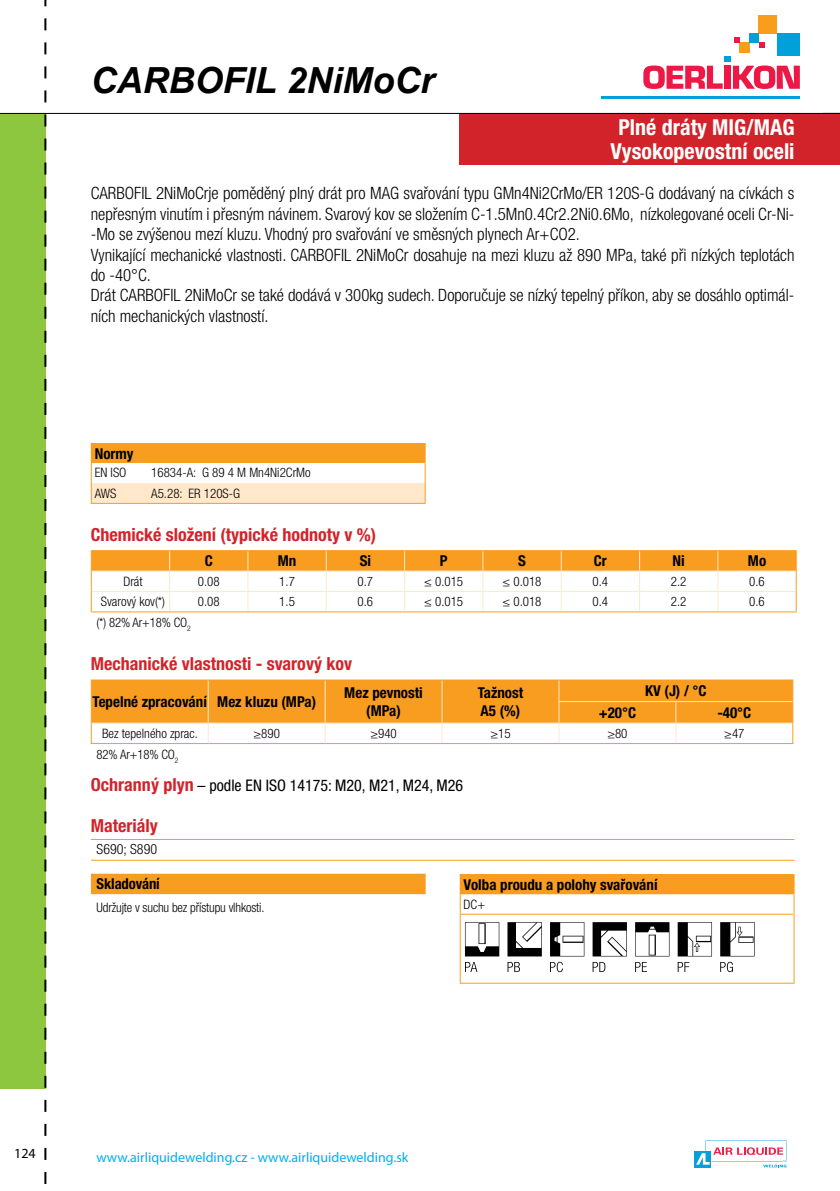
<style>
.page{position:relative;width:840px;height:1191px;background:#fff}
.page>*{position:absolute;margin:0;border:0;box-sizing:border-box;transform-origin:0 0}
.t1{font:italic 700 36px "Arial";color:#000}
.t2{font:700 condensed 22px/24px "Helvetica Neue LT Pro";color:#fff;text-align:center}
.t3{font:700 condensed 18px "Helvetica Neue LT Pro";color:#d2232a}
.t4{font:300 condensed 17px/20.4px "Helvetica Neue LT Pro";color:#000}
.t5{font:condensed 16px "Helvetica Neue LT Pro";color:#000}
.t6{font:700 condensed 15px/18px "Helvetica Neue LT Pro";color:#000;text-align:center}
.t7{font:14px "Myriad Pro";color:#00aeef}
.t8{font:300 condensed 14px "Helvetica Neue LT Pro";color:#000}
.t9{font:14px "Myriad Pro";color:#000}
.t10{font:300 condensed 13px "Helvetica Neue LT Pro";color:#000}
.s1{font-weight:700;font-size:18px;color:#d2232a}
</style>
<div class="page">
<div style="left:459px;top:113px;width:380px;height:51px;background:#d2232a"></div>
<div style="left:0;top:113px;width:45px;height:976px;background:#8dc63f"></div>
<hr style="left:839px;top:113px;width:1px;height:976px;background:#8dc63f">
<hr style="left:0;top:113px;width:839px;height:1px;background:#000">
<svg style="left:44px;top:0;width:2px;height:1184px"></svg>
<hr style="left:601px;top:96px;width:198px;height:2px;background:#00a0da">
<div style="left:738px;top:42px;width:11px;height:11px;background:#f99d1c"></div>
<div style="left:758px;top:15px;width:18px;height:18px;background:#f99d1c"></div>
<svg style="left:734px;top:37px;width:4px;height:5px"></svg>
<svg style="left:758px;top:42px;width:5px;height:6px"></svg>
<div style="left:749px;top:33px;width:9px;height:9px;background:#00a0da"></div>
<div style="left:776px;top:33px;width:23px;height:23px;background:#00a0da"></div>
<svg style="left:643px;top:56px;width:156px;height:33px"></svg>
<svg style="left:694px;top:1140px;width:92px;height:27px"></svg>
<div style="left:460px;top:874px;width:333px;height:19px;background:#f99d20"></div>
<hr style="left:459px;top:874px;width:335px;height:1px;background:#f99d20">
<hr style="left:459px;top:893px;width:335px;height:1px;background:#f99d20">
<svg style="left:459px;top:875px;width:1px;height:38px"></svg>
<svg style="left:793px;top:875px;width:1px;height:38px"></svg>
<hr style="left:459px;top:913px;width:335px;height:1px;background:#f99d20">
<hr style="left:459px;top:914px;width:1px;height:68px;background:#f99d20">
<hr style="left:793px;top:914px;width:1px;height:68px;background:#f99d20">
<hr style="left:459px;top:982px;width:335px;height:1px;background:#f99d20">
<hr style="left:91px;top:839px;width:703px;height:1px;background:#f99d20">
<hr style="left:91px;top:859px;width:703px;height:1px;background:#f99d20">
<div style="left:91px;top:873px;width:334px;height:21px;background:#f99d20"></div>
<svg style="left:464px;top:922px;width:35px;height:34px"></svg>
<svg style="left:465px;top:962px;width:12px;height:10px"></svg>
<svg style="left:507px;top:922px;width:34px;height:34px"></svg>
<svg style="left:507px;top:962px;width:12px;height:10px"></svg>
<svg style="left:550px;top:922px;width:34px;height:50px"></svg>
<svg style="left:592px;top:922px;width:34px;height:34px"></svg>
<svg style="left:592px;top:962px;width:13px;height:10px"></svg>
<svg style="left:635px;top:922px;width:34px;height:34px"></svg>
<svg style="left:635px;top:962px;width:11px;height:10px"></svg>
<svg style="left:677px;top:922px;width:34px;height:34px"></svg>
<svg style="left:677px;top:962px;width:12px;height:10px"></svg>
<svg style="left:720px;top:922px;width:34px;height:50px"></svg>
<hr style="left:91px;top:443px;width:51px;height:1px;background:#f99d20">
<hr style="left:142px;top:443px;width:283px;height:1px;background:#f99d20">
<svg style="left:91px;top:444px;width:334px;height:59px"></svg>
<hr style="left:91px;top:503px;width:51px;height:1px;background:#f99d20">
<hr style="left:142px;top:503px;width:283px;height:1px;background:#f99d20">
<hr style="left:91px;top:679px;width:117px;height:1px;background:#f99d20">
<hr style="left:208px;top:679px;width:117px;height:1px;background:#f99d20">
<hr style="left:325px;top:679px;width:117px;height:1px;background:#f99d20">
<hr style="left:442px;top:679px;width:116px;height:1px;background:#f99d20">
<hr style="left:558px;top:679px;width:117px;height:1px;background:#f99d20">
<hr style="left:675px;top:679px;width:117px;height:1px;background:#f99d20">
<hr style="left:91px;top:743px;width:117px;height:1px;background:#f99d20">
<hr style="left:208px;top:743px;width:117px;height:1px;background:#f99d20">
<hr style="left:325px;top:743px;width:117px;height:1px;background:#f99d20">
<hr style="left:442px;top:743px;width:116px;height:1px;background:#f99d20">
<hr style="left:558px;top:743px;width:117px;height:1px;background:#f99d20">
<hr style="left:675px;top:743px;width:117px;height:1px;background:#f99d20">
<svg style="left:91px;top:680px;width:701px;height:63px"></svg>
<hr style="left:558px;top:701px;width:117px;height:1px;background:#ffe8cb">
<hr style="left:675px;top:701px;width:116px;height:1px;background:#ffe8cb">
<hr style="left:92px;top:722px;width:116px;height:1px;background:#ffe8cb">
<hr style="left:208px;top:722px;width:117px;height:1px;background:#ffe8cb">
<hr style="left:325px;top:722px;width:117px;height:1px;background:#ffe8cb">
<hr style="left:442px;top:722px;width:116px;height:1px;background:#ffe8cb">
<hr style="left:558px;top:722px;width:117px;height:1px;background:#ffe8cb">
<hr style="left:675px;top:722px;width:116px;height:1px;background:#ffe8cb">
<svg style="left:91px;top:550px;width:705px;height:61px"></svg>
<hr style="left:91px;top:611px;width:78px;height:1px;background:#f99d20">
<hr style="left:169px;top:611px;width:79px;height:1px;background:#f99d20">
<hr style="left:248px;top:611px;width:78px;height:1px;background:#f99d20">
<hr style="left:326px;top:611px;width:78px;height:1px;background:#f99d20">
<hr style="left:404px;top:611px;width:78px;height:1px;background:#f99d20">
<hr style="left:482px;top:611px;width:79px;height:1px;background:#f99d20">
<hr style="left:561px;top:611px;width:78px;height:1px;background:#f99d20">
<hr style="left:639px;top:611px;width:78px;height:1px;background:#f99d20">
<hr style="left:717px;top:611px;width:79px;height:1px;background:#f99d20">
<h1 class="t1" style="left:91px;top:57px;width:345px">CARBOFIL 2NiMoCr</h1>
<p class="t2" style="left:610px;top:115px;width:185px">Plné dráty MIG/MAG<br>Vysokopevostní oceli</p>
<p class="t4" style="left:91px;top:183px;width:705px">CARBOFIL 2NiMoCrje poměděný plný drát pro MAG svařování typu GMn4Ni2CrMo/ER 120S-G dodávaný na cívkách s nepřesným vinutím i přesným návinem. Svarový kov se složením C-1.5Mn0.4Cr2.2Ni0.6Mo, nízkolegované oceli Cr-Ni--Mo se zvýšenou mezí kluzu. Vhodný pro svařování ve směsných plynech Ar+CO2.<br>Vynikající mechanické vlastnosti. CARBOFIL 2NiMoCr dosahuje na mezi kluzu až 890 MPa, také při nízkých teplotách do -40°C.<br>Drát CARBOFIL 2NiMoCr se také dodává v 300kg sudech. Doporučuje se nízký tepelný příkon, aby se dosáhlo optimál&shy;ních mechanických vlastností.</p>
<p class="t6" style="left:95px;top:444px;width:40px">Normy</p>
<p class="t10" style="left:95px;top:465px;width:33px">EN ISO</p>
<p class="t10" style="left:151px;top:465px;width:161px">16834-A: G 89 4 M Mn4Ni2CrMo</p>
<p class="t10" style="left:95px;top:485px;width:23px">AWS</p>
<p class="t10" style="left:151px;top:485px;width:90px">A5.28: ER 120S-G</p>
<p class="t3" style="left:91px;top:523px;width:287px">Chemické složení (typické hodnoty v %)</p>
<p class="t6" style="left:205px;top:552px;width:10px">C</p>
<p class="t6" style="left:277px;top:552px;width:20px">Mn</p>
<p class="t6" style="left:359px;top:552px;width:13px">Si</p>
<p class="t6" style="left:439px;top:552px;width:9px">P</p>
<p class="t6" style="left:518px;top:552px;width:9px">S</p>
<p class="t6" style="left:593px;top:552px;width:15px">Cr</p>
<p class="t6" style="left:672px;top:552px;width:14px">Ni</p>
<p class="t6" style="left:747px;top:552px;width:20px">Mo</p>
<p class="t10" style="left:123px;top:574px;width:21px">Drát</p>
<p class="t10" style="left:198px;top:574px;width:23px">0.08</p>
<p class="t10" style="left:279px;top:574px;width:17px">1.7</p>
<p class="t10" style="left:357px;top:574px;width:17px">0.7</p>
<p class="t10" style="left:424px;top:574px;width:40px">≤ 0.015</p>
<p class="t10" style="left:502px;top:574px;width:40px">≤ 0.018</p>
<p class="t10" style="left:592px;top:574px;width:17px">0.4</p>
<p class="t10" style="left:670px;top:574px;width:17px">2.2</p>
<p class="t10" style="left:748px;top:574px;width:17px">0.6</p>
<p class="t10" style="left:101px;top:594px;width:66px">Svarový kov(*)</p>
<p class="t10" style="left:198px;top:594px;width:23px">0.08</p>
<p class="t10" style="left:279px;top:594px;width:17px">1.5</p>
<p class="t10" style="left:357px;top:594px;width:17px">0.6</p>
<p class="t10" style="left:424px;top:594px;width:40px">≤ 0.015</p>
<p class="t10" style="left:502px;top:594px;width:40px">≤ 0.018</p>
<p class="t10" style="left:592px;top:594px;width:17px">0.4</p>
<p class="t10" style="left:670px;top:594px;width:17px">2.2</p>
<p class="t10" style="left:748px;top:594px;width:17px">0.6</p>
<p class="t10" style="left:97px;top:615px;width:96px">(*) 82% Ar+18% CO<sub>2</sub></p>
<p class="t3" style="left:91px;top:652px;width:263px">Mechanické vlastnosti - svarový kov</p>
<p class="t6" style="left:92px;top:692px;width:225px">Tepelné zpracování Mez kluzu (MPa)</p>
<p class="t6" style="left:344px;top:683px;width:80px">Mez pevnosti (MPa)</p>
<p class="t6" style="left:477px;top:683px;width:47px;text-align:left">Tažnost<br>A5 (%)</p>
<p class="t6" style="left:644px;top:681px;width:63px">KV (J) / °C</p>
<p class="t6" style="left:598px;top:703px;width:39px">+20°C</p>
<p class="t6" style="left:717px;top:703px;width:36px">-40°C</p>
<p class="t10" style="left:102px;top:726px;width:97px">Bez tepelného zprac.</p>
<p class="t10" style="left:253px;top:726px;width:28px">≥890</p>
<p class="t10" style="left:370px;top:726px;width:28px">≥940</p>
<p class="t10" style="left:490px;top:726px;width:22px">≥15</p>
<p class="t10" style="left:607px;top:726px;width:22px">≥80</p>
<p class="t10" style="left:723px;top:726px;width:22px">≥47</p>
<p class="t10" style="left:97px;top:746px;width:83px">82% Ar+18% CO<sub>2</sub></p>
<p class="t5" style="left:91px;top:776px;width:373px"><span class="s1">Ochranný plyn</span> – podle EN ISO 14175: M20, M21, M24, M26</p>
<p class="t3" style="left:91px;top:814px;width:68px">Materiály</p>
<p class="t8" style="left:97px;top:841px;width:62px">S690; S890</p>
<p class="t6" style="left:97px;top:874px;width:65px">Skladování</p>
<p class="t10" style="left:97px;top:900px;width:169px">Udržujte v suchu bez přístupu vlhkosti.</p>
<p class="t6" style="left:463px;top:875px;width:195px">Volba proudu a polohy svařování</p>
<p class="t10" style="left:463px;top:896px;width:23px">DC+</p>
<p class="t9" style="left:14px;top:1144px;width:23px">124</p>
<p class="t7" style="left:96px;top:1148px;width:313px">www.airliquidewelding.cz - www.airliquidewelding.sk</p>
</div>
